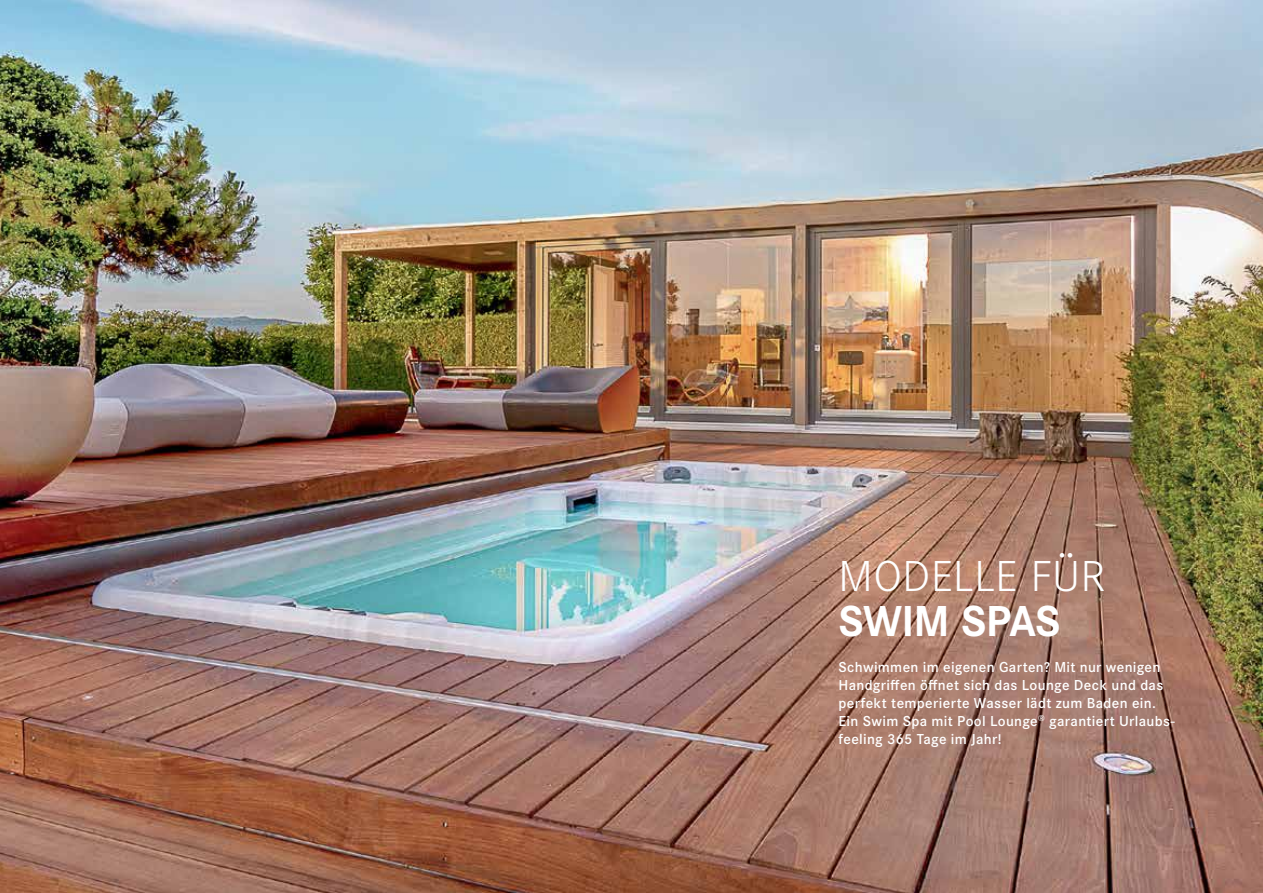
<style>
.page{position:relative;width:1263px;height:893px;background:#fff}
.page>*{position:absolute;margin:0;border:0;box-sizing:border-box;transform-origin:0 0}
.t1{font:300 45px "Corporate S";letter-spacing:.01em;color:#fff}
.t2{font:700 45px "Corporate S";letter-spacing:-.02em;color:#fff}
.t3{font:600 15px/18px "Corporate S";letter-spacing:.025em;color:#fff}
</style>
<div class="page">
<img style="left:0;top:0;width:1263px;height:893px">
<h1 class="t1" style="left:838px;top:547px;width:269px">MODELLE FÜR</h1>
<h1 class="t2" style="left:838px;top:590px;width:224px">SWIM SPAS</h1>
<p class="t3" style="left:838px;top:658px;width:338px">Schwimmen im eigenen Garten? Mit nur wenigen Handgriffen öffnet sich das Lounge Deck und das perfekt temperierte Wasser lädt zum Baden ein.<br>Ein Swim Spa mit Pool Lounge<sup>®</sup> garantiert Urlaubs&shy;feeling 365 Tage im Jahr!</p>
</div>
